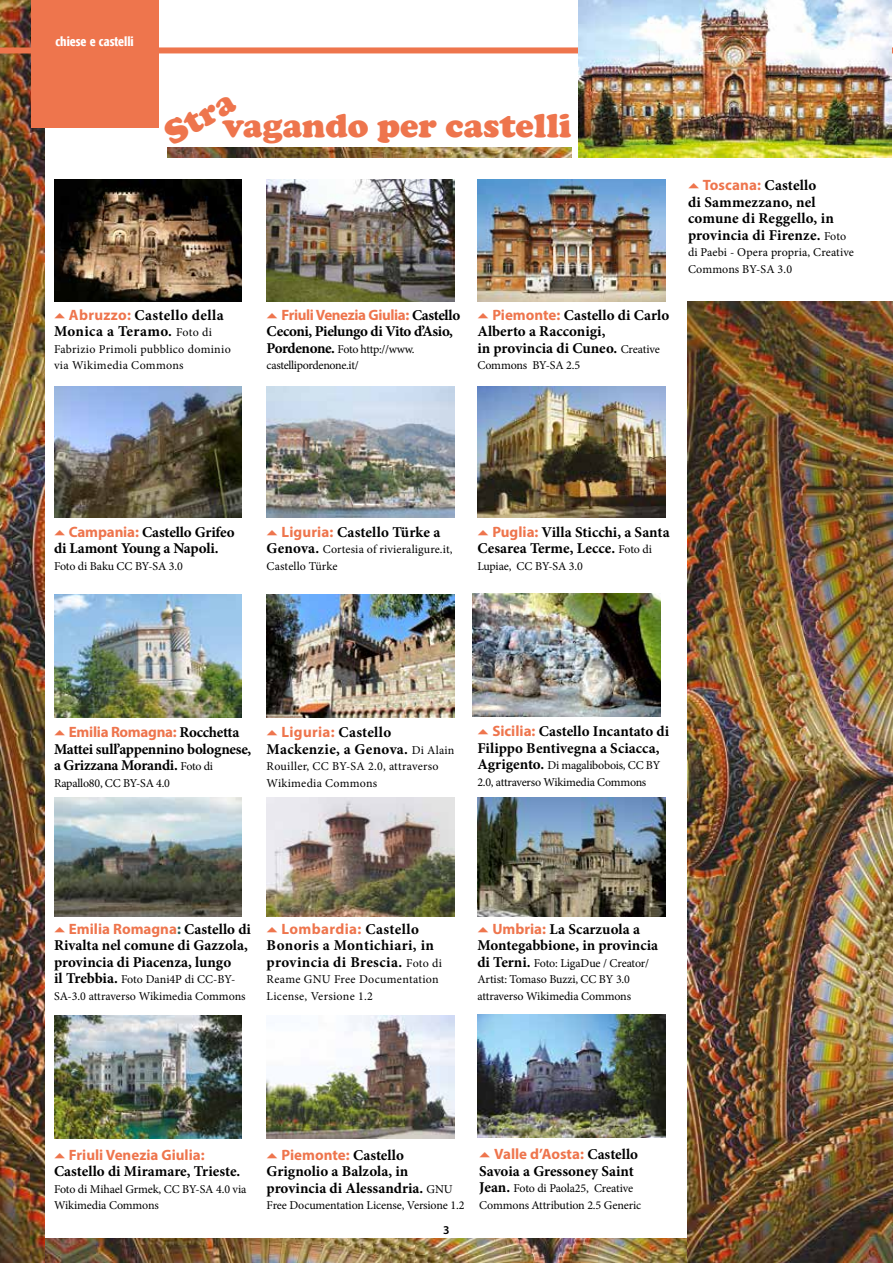
<style>
.page{position:relative;width:893px;height:1263px;background:#fff}
.page>*{position:absolute;margin:0;border:0;box-sizing:border-box;transform-origin:0 0}
.t1{font:900 34.5px "Cooper";color:#ee754d}
.t2{font:700 15px/16.5px "Minion Pro";color:#000}
.t3{font:700 15px "Myriad Pro";color:#ee754d}
.t4{font:700 15px/16.5px "Minion Pro";letter-spacing:-.02em;color:#000}
.t5{font:700 15px/16.5px "Minion Pro";letter-spacing:.02em;color:#000}
.t6{font:700 15px "Myriad Pro";letter-spacing:-.025em;color:#ee754d}
.t7{font:700 15px "Myriad Pro";letter-spacing:-.02em;color:#ee754d}
.t8{font:700 15px "Myriad Pro";letter-spacing:.025em;color:#ee754d}
.t9{font:700 15px "Myriad Pro";letter-spacing:.02em;color:#ee754d}
.t10{font:500 condensed 12.9px "Formata";color:#fff}
.t11{font:12px/16.5px "Minion Pro";letter-spacing:-.005em;color:#000}
.t12{font:12px/16.5px "Minion Pro";letter-spacing:.025em;color:#000}
.t13{font:12px/16.5px "Minion Pro";letter-spacing:-.03em;color:#000}
.t14{font:12px/16.5px "Minion Pro";letter-spacing:.02em;color:#000}
.t15{font:600 12px "Myriad Pro";color:#000}
.s1{font-family:"European Pi Three";font-weight:400;font-size:12px;color:#ee754d}
.s2{font-family:"Myriad Pro";color:#ee754d}
.s3{font-weight:400;font-size:12px}
.s4{font-family:"European Pi Three";font-weight:400;font-size:12px}
.s5{font-family:"Minion Pro";color:#000}
.s6{font-weight:700;font-size:15px}
.s7{color:#285a53}
</style>
<div class="page">
<img style="left:45px;top:1238px;width:642px;height:25px">
<img style="left:0;top:0;width:45px;height:1263px">
<div style="left:0;top:47px;width:893px;height:6px;background:#ee754d"></div>
<div style="left:31px;top:0;width:127px;height:128px;background:#ee754d"></div>
<img style="left:54px;top:179px;width:188px;height:123px">
<img style="left:578px;top:0;width:314px;height:157px">
<img style="left:54px;top:386px;width:188px;height:131px">
<img style="left:54px;top:594px;width:188px;height:123px">
<img style="left:54px;top:797px;width:188px;height:119px">
<img style="left:54px;top:1015px;width:188px;height:123px">
<img style="left:267px;top:179px;width:188px;height:123px">
<img style="left:267px;top:386px;width:188px;height:131px">
<img style="left:267px;top:594px;width:188px;height:123px">
<img style="left:267px;top:797px;width:188px;height:119px">
<img style="left:267px;top:1015px;width:188px;height:123px">
<img style="left:477px;top:179px;width:188px;height:123px">
<img style="left:477px;top:386px;width:188px;height:131px">
<img style="left:473px;top:593px;width:188px;height:123px">
<img style="left:477px;top:797px;width:188px;height:119px">
<img style="left:477px;top:1015px;width:188px;height:122px">
<img style="left:687px;top:302px;width:206px;height:961px">
<img style="left:167px;top:147px;width:404px;height:10px">
<p class="t10" style="left:55px;top:34px;width:80px">chiese e castelli</p>
<h1 class="t1" style="left:157px;top:118px;width:77px;rotate:-30deg">Stra</h1>
<h1 class="t1" style="left:222px;top:106px;width:350px">vagando per castelli</h1>
<p class="t2" style="left:54px;top:306px;width:171px"><span class="s1">C</span> <span class="s2">Abruzzo:</span> Castello della<br>Monica a Teramo. <span class="s3">Foto di</span></p>
<p class="t12" style="left:54px;top:340px;width:178px">Fabrizio Primoli pubblico dominio via Wikimedia Commons</p>
<p class="t6" style="left:267px;top:305px;width:195px"><span class="s4">C</span> Friuli Venezia Giulia: <span class="s5">Castello</span></p>
<p class="t2" style="left:267px;top:323px;width:188px">Ceconi, Pielungo di Vito d’Asio,</p>
<p class="t13" style="left:267px;top:340px;width:150px"><span class="s6">Pordenone.</span> Foto http://www. castellipordenone.it/</p>
<p class="t2" style="left:477px;top:306px;width:193px"><span class="s1">C</span> <span class="s2">Piemonte:</span> Castello di Carlo<br>Alberto a Racconigi,<br>in provincia di Cuneo. <span class="s3">Creative</span></p>
<p class="t11" style="left:477px;top:357px;width:104px">Commons BY-SA 2.5</p>
<p class="t3" style="left:688px;top:176px;width:130px"><span class="s4">C</span> Toscana: <span class="s5">Castello</span></p>
<p class="t2" style="left:688px;top:194px;width:160px">di Sammezzano, nel comune di Reggello, in provincia di Firenze. <span class="s3">Foto</span></p>
<p class="t11" style="left:688px;top:244px;width:168px">di Paebi - Opera propria, Creative<br>Commons BY-SA 3.0</p>
<p class="t2" style="left:54px;top:524px;width:182px"><span class="s1">C</span> <span class="s2">Campania:</span> Castello Grifeo di Lamont Young a Napoli.</p>
<p class="t11" style="left:54px;top:558px;width:130px">Foto di Baku CC BY-SA 3.0</p>
<p class="t2" style="left:267px;top:524px;width:175px"><span class="s1">C</span> <span class="s2">Liguria:</span> Castello Türke a</p>
<p class="t11" style="left:267px;top:541px;width:187px"><span class="s6">Genova.</span> Cortesia of rivieraligure.it,<br>Castello Türke</p>
<p class="t2" style="left:477px;top:524px;width:194px"><span class="s1">C</span> <span class="s2">Puglia:</span> Villa Sticchi, a Santa<br>Cesarea Terme, Lecce. <span class="s3">Foto di</span></p>
<p class="t11" style="left:477px;top:558px;width:107px">Lupiae, CC BY-SA 3.0</p>
<p class="t7" style="left:54px;top:722px;width:187px"><span class="s4">C</span> Emilia Romagna: <span class="s5">Rocchetta</span></p>
<p class="t4" style="left:54px;top:741px;width:199px">Mattei sull’appennino bolognese, a Grizzana Morandi. <span class="s3">Foto di</span></p>
<p class="t11" style="left:54px;top:775px;width:117px">Rapallo80, CC BY-SA 4.0</p>
<p class="t9" style="left:267px;top:722px;width:126px"><span class="s4">C</span> Liguria: <span class="s5">Castello</span></p>
<p class="t2" style="left:267px;top:741px;width:189px">Mackenzie, a Genova. <span class="s3">Di Alain</span></p>
<p class="t14" style="left:267px;top:758px;width:173px">Rouiller, CC BY-SA 2.0, attraverso<br>Wikimedia Commons</p>
<p class="t2" style="left:477px;top:723px;width:193px"><span class="s1">C</span> <span class="s2">Sicilia:</span> Castello Incantato di<br>Filippo Bentivegna a Sciacca,</p>
<p class="t11" style="left:477px;top:757px;width:184px"><span class="s6">Agrigento.</span> Di magalibobois, CC BY<br>2.0, attraverso Wikimedia Commons</p>
<p class="t3" style="left:54px;top:919px;width:199px"><span class="s4">C</span> Emilia Romagna<span class="s7">:</span> <span class="s5">Castello di</span></p>
<p class="t2" style="left:54px;top:937px;width:195px">Rivalta nel comune di Gazzola, provincia di Piacenza, lungo</p>
<p class="t11" style="left:54px;top:971px;width:193px"><span class="s6">il Trebbia.</span> Foto Dani4P di CC-BY-<br>SA-3.0 attraverso Wikimedia Commons</p>
<p class="t8" style="left:267px;top:919px;width:154px"><span class="s4">C</span> Lombardia: <span class="s5">Castello</span></p>
<p class="t5" style="left:267px;top:937px;width:177px">Bonoris a Montichiari, in provincia di Brescia. <span class="s3">Foto di</span></p>
<p class="t12" style="left:267px;top:971px;width:174px">Reame GNU Free Documentation<br>License, Versione 1.2</p>
<p class="t2" style="left:477px;top:920px;width:182px"><span class="s1">C</span> <span class="s2">Umbria:</span> La Scarzuola a<br>Montegabbione, in provincia</p>
<p class="t11" style="left:477px;top:955px;width:173px"><span class="s6">di Terni.</span> Foto: LigaDue / Creator/<br>Artist: Tomaso Buzzi, CC BY 3.0 attraverso Wikimedia Commons</p>
<p class="t3" style="left:54px;top:1145px;width:152px"><span class="s4">C</span> Friuli Venezia Giulia:</p>
<p class="t2" style="left:54px;top:1163px;width:188px">Castello di Miramare, Trieste.</p>
<p class="t11" style="left:54px;top:1180px;width:194px">Foto di Mihael Grmek, CC BY-SA 4.0 via<br>Wikimedia Commons</p>
<p class="t3" style="left:267px;top:1145px;width:139px"><span class="s4">C</span> Piemonte: <span class="s5">Castello</span></p>
<p class="t2" style="left:267px;top:1163px;width:188px">Grignolio a Balzola, in provincia di Alessandria. <span class="s3">GNU</span></p>
<p class="t11" style="left:267px;top:1197px;width:199px">Free Documentation License, Versione 1.2</p>
<p class="t15" style="left:443px;top:1222px;width:8px">3</p>
<p class="t3" style="left:479px;top:1144px;width:160px"><span class="s4">C</span> Valle d’Aosta: <span class="s5">Castello</span></p>
<p class="t2" style="left:479px;top:1162px;width:156px">Savoia a Gressoney Saint</p>
<p class="t11" style="left:479px;top:1180px;width:164px"><span class="s6">Jean.</span> Foto di Paola25, Creative<br>Commons Attribution 2.5 Generic</p>
</div>
